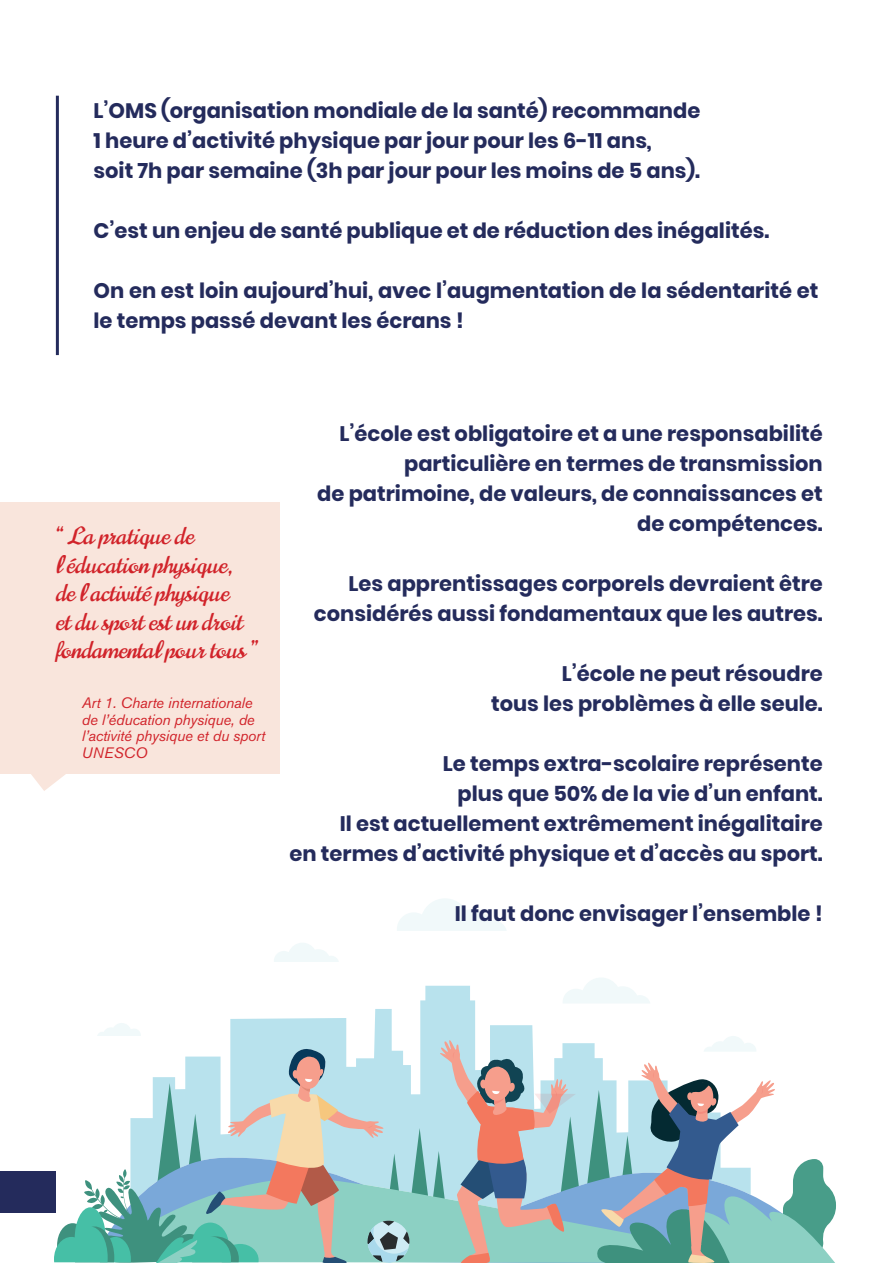
<style>
.page{position:relative;width:893px;height:1263px;background:#fff}
.page>*{position:absolute;margin:0;border:0;box-sizing:border-box;transform-origin:0 0}
.t1{font:24px/28.5px "Norican";color:#d1232a}
.t2{font:700 21px/30px "Poppins";color:#242b5c;text-align:right}
.classique{font:italic 15px/16.5px "Akzidenz Grotesk BE";letter-spacing:-.01em;color:#d1232a}
</style>
<div class="page">
<svg style="left:230px;top:986px;width:246px;height:37px"></svg>
<svg style="left:397px;top:899px;width:109px;height:32px"></svg>
<svg style="left:274px;top:943px;width:65px;height:19px"></svg>
<svg style="left:563px;top:978px;width:87px;height:25px"></svg>
<div style="left:0;top:503px;width:280px;height:271px;background:#f9e5dc"></div>
<hr style="left:56px;top:96px;width:3px;height:259px;background:#242b5c">
<svg style="left:54px;top:1023px;width:782px;height:240px"></svg>
<svg style="left:31px;top:774px;width:35px;height:17px"></svg>
<div style="left:0;top:1171px;width:56px;height:41px;background:#242b5c"></div>
<p class="t2" style="left:94px;top:95px;width:608px">L’OMS (organisation mondiale de la santé) recommande</p>
<p class="t2" style="left:94px;top:125px;width:560px">1 heure d’activité physique par jour pour les 6-11 ans,</p>
<p class="t2" style="left:94px;top:155px;width:608px">soit 7h par semaine (3h par jour pour les moins de 5 ans).</p>
<p class="t2" style="left:94px;top:215px;width:677px">C’est un enjeu de santé publique et de réduction des inégalités.</p>
<p class="t2" style="left:94px;top:275px;width:726px;text-align:left">On en est loin aujourd’hui, avec l’augmentation de la sédentarité et le temps passé devant les écrans !</p>
<p class="t1" style="left:56px;top:522px;width:179px">“ La pratique de l’éducation physique,</p>
<p class="t1" style="left:56px;top:579px;width:175px">de l’activité physique</p>
<p class="t1" style="left:56px;top:608px;width:205px">et du sport est un droit fondamental pour tous ”</p>
<p class="classique" style="left:82px;top:695px;width:185px">Art 1. Charte internationale de l’éducation physique, de l’activité physique et du sport</p>
<p class="classique" style="left:82px;top:744px;width:67px">UNESCO</p>
<p class="t2" style="left:339px;top:419px;width:485px">L’école est obligatoire et a une responsabilité particulière en termes de transmission</p>
<p class="t2" style="left:317px;top:479px;width:507px">de patrimoine, de valeurs, de connaissances et de compétences.</p>
<p class="t2" style="left:314px;top:569px;width:510px">Les apprentissages corporels devraient être considérés aussi fondamentaux que les autres.</p>
<p class="t2" style="left:562px;top:659px;width:263px">L’école ne peut résoudre</p>
<p class="t2" style="left:491px;top:689px;width:333px">tous les problèmes à elle seule.</p>
<p class="t2" style="left:443px;top:749px;width:382px">Le temps extra-scolaire représente</p>
<p class="t2" style="left:458px;top:779px;width:367px">plus que 50% de la vie d’un enfant.</p>
<p class="t2" style="left:340px;top:809px;width:485px">Il est actuellement extrêmement inégalitaire</p>
<p class="t2" style="left:289px;top:839px;width:535px">en termes d’activité physique et d’accès au sport.</p>
<p class="t2" style="left:455px;top:899px;width:369px">Il faut donc envisager l’ensemble !</p>
</div>
